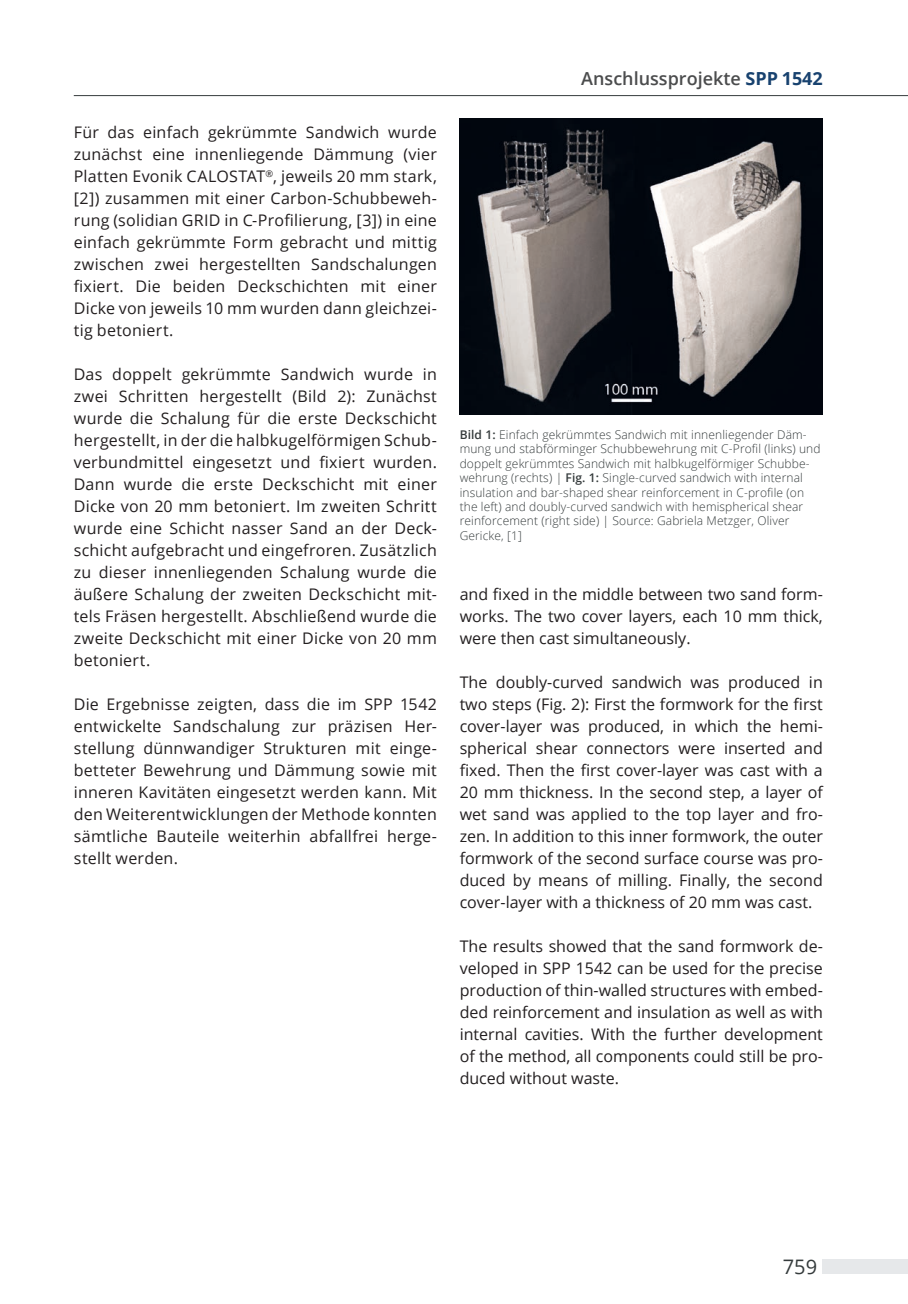
<style>
.page{position:relative;width:908px;height:1304px;background:#fff}
.page>*{position:absolute;margin:0;border:0;box-sizing:border-box;transform-origin:0 0}
.t1{font:20px "Open Sans Regular 2";color:#353b3c}
.t2{font:600 18px "Open Sans";color:#4b4c4d}
.t3{font:16px/22px "Open Sans Regular 2";letter-spacing:.01em;color:#231f20;text-align:justify}
.t4{font:16px/22px "Open Sans";color:#231f20;text-align:justify}
.t5{font:300 12px/14.4px "Open Sans";letter-spacing:.01em;color:#353b3c}
.s1{font-family:"Open Sans"}
.s2{font-weight:700;color:#18426f}
.s3{font-weight:600}
</style>
<div class="page">
<div style="left:822px;top:1259px;width:85px;height:15px;background:#e6e8ea"></div>
<hr style="left:74px;top:95px;width:833px;height:1px;background:#353b3c">
<img style="left:459px;top:119px;width:363px;height:296px">
<p class="t3" style="left:74px;top:121px;width:364px">Für das einfach gekrümmte Sandwich wurde zunächst eine innenliegende Dämmung (vier Platten Evonik CALOSTAT<sup>®</sup>, jeweils 20 mm stark,</p>
<p class="t4" style="left:74px;top:187px;width:364px">[2]) zusammen mit einer Carbon-Schubbeweh&shy;rung (solidian GRID in C-Profilierung, [3]) in eine</p>
<p class="t3" style="left:74px;top:231px;width:364px">einfach gekrümmte Form gebracht und mittig zwischen zwei hergestellten Sandschalungen</p>
<p class="t4" style="left:74px;top:275px;width:364px">fixiert. Die beiden Deckschichten mit einer</p>
<p class="t3" style="left:74px;top:297px;width:364px">Dicke von jeweils 10 mm wurden dann gleichzei&shy;tig betoniert.</p>
<p class="t3" style="left:74px;top:363px;width:364px">Das doppelt gekrümmte Sandwich wurde in zwei Schritten hergestellt (Bild 2): Zunächst wurde die Schalung für die erste Deckschicht hergestellt, in der die halbkugelförmigen Schub<span class="s1">-</span></p>
<p class="t4" style="left:74px;top:451px;width:364px">verbundmittel eingesetzt und fixiert wurden.</p>
<p class="t3" style="left:74px;top:473px;width:364px">Dann wurde die erste Deckschicht mit einer Dicke von 20 mm betoniert. Im zweiten Schritt wurde eine Schicht nasser Sand an der Deck&shy;schicht aufgebracht und eingefroren. Zusätzlich zu dieser innenliegenden Schalung wurde die äußere Schalung der zweiten Deckschicht mit&shy;tels Fräsen hergestellt. Abschließend wurde die zweite Deckschicht mit einer Dicke von 20 mm betoniert.</p>
<p class="t3" style="left:74px;top:693px;width:364px">Die Ergebnisse zeigten, dass die im SPP 1542</p>
<p class="t4" style="left:74px;top:715px;width:364px">entwickelte Sandschalung zur präzisen Her-</p>
<p class="t3" style="left:74px;top:737px;width:364px">stellung dünnwandiger Strukturen mit einge&shy;betteter Bewehrung und Dämmung sowie mit inneren Kavitäten eingesetzt werden kann. Mit den Weiterentwicklungen der Methode konnten sämtliche Bauteile weiterhin abfallfrei herge&shy;stellt werden.</p>
<p class="t2" style="left:581px;top:66px;width:243px">Anschlussprojekte <span class="s2">SPP 1542</span></p>
<p class="t5" style="left:459px;top:427px;width:362px"><span class="s3">Bild 1:</span> Einfach gekrümmtes Sandwich mit innenliegender Däm&shy;mung und stabförminger Schubbewehrung mit C-Profil (links) und doppelt gekrümmtes Sandwich mit halbkugelförmiger Schubbe&shy;wehrung (rechts) | <span class="s3">Fig. 1:</span> Single-curved sandwich with internal insulation and bar-shaped shear reinforcement in C-profile (on the left) and doubly-curved sandwich with hemispherical shear reinforcement (right side) | Source: Gabriela Metzger, Oliver Gericke, [1]</p>
<p class="t4" style="left:459px;top:583px;width:364px">and fixed in the middle between two sand form-</p>
<p class="t3" style="left:459px;top:605px;width:364px">works. The two cover layers, each 10 mm thick, were then cast simultaneously.</p>
<p class="t4" style="left:459px;top:671px;width:364px">The doubly-curved sandwich was produced in two steps (Fig. 2): First the formwork for the first cover-layer was produced, in which the hemi-</p>
<p class="t3" style="left:459px;top:737px;width:364px">spherical shear connectors were inserted and</p>
<p class="t4" style="left:459px;top:759px;width:364px">fixed. Then the first cover-layer was cast with a</p>
<p class="t3" style="left:459px;top:781px;width:364px">20 mm thickness. In the second step, a layer of wet sand was applied to the top layer and fro&shy;zen. In addition to this inner formwork, the outer formwork of the second surface course was pro&shy;duced by means of milling. Finally, the second</p>
<p class="t4" style="left:459px;top:891px;width:354px">cover-layer with a thickness of 20 mm was cast.</p>
<p class="t3" style="left:459px;top:935px;width:364px">The results showed that the sand formwork de&shy;veloped in SPP 1542 can be used for the precise</p>
<p class="t4" style="left:459px;top:979px;width:364px">production of thin-walled structures with embed-</p>
<p class="t3" style="left:459px;top:1001px;width:364px">ded reinforcement and insulation as well as with internal cavities. With the further development of the method, all components could still be pro&shy;duced without waste.</p>
<p class="t1" style="left:782px;top:1253px;width:36px">759</p>
</div>
